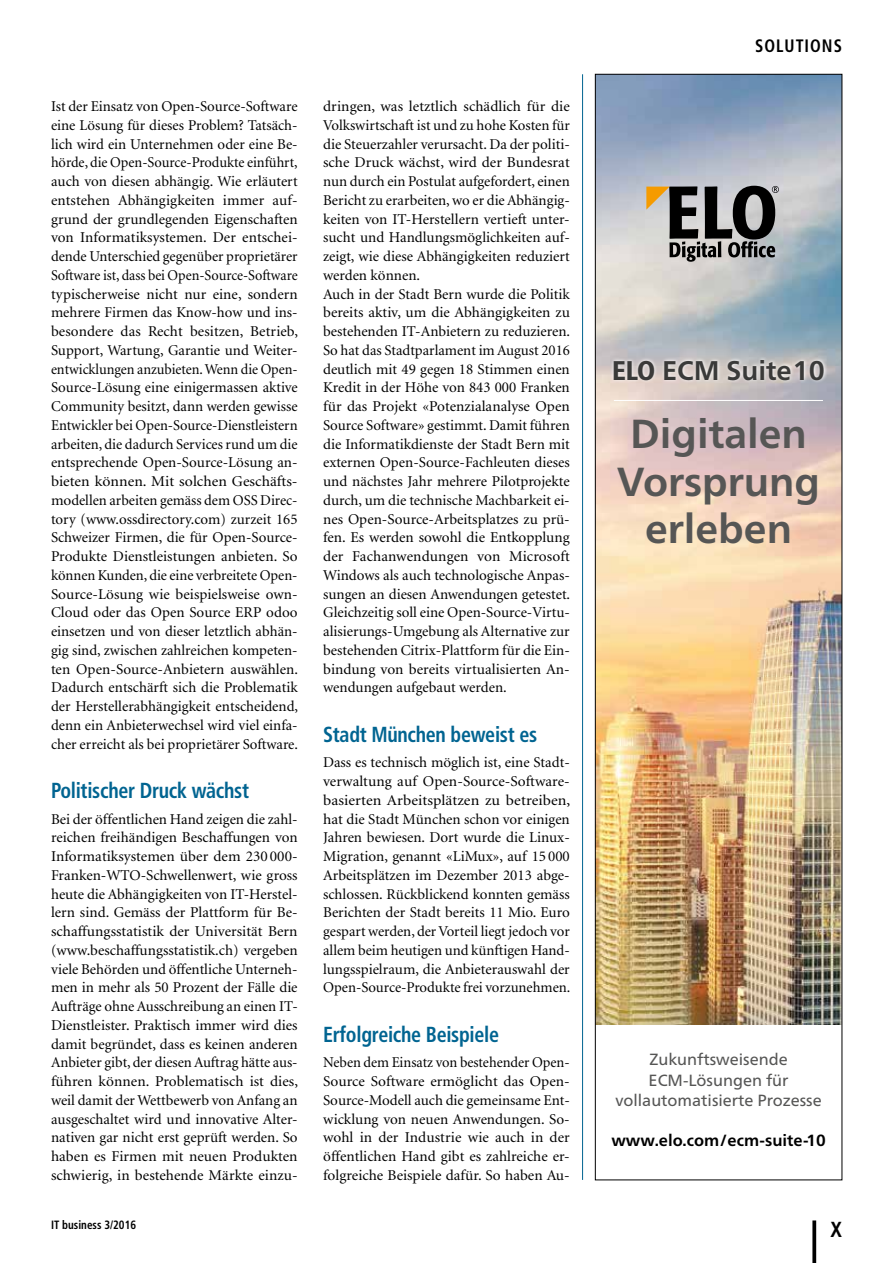
<style>
.page{position:relative;width:893px;height:1263px;background:#fff}
.page>*{position:absolute;margin:0;border:0;box-sizing:border-box;transform-origin:0 0}
.t1{font:700 40.5px/47.2px "Frutiger Neue LTW1 G";color:#565655;text-align:center}
.t2{font:700 27px "Frutiger Neue LTW1 G";color:#3a3a39}
.t3{font:700 condensed 21.75px "Frutiger";letter-spacing:-.015em;color:#006491;scale:.92 1}
.t4{font:700 condensed 21.75px "Frutiger";color:#000;scale:.92 1}
.t5{font:700 condensed 18px "Frutiger";letter-spacing:.06em;color:#000;scale:.92 1}
.t6{font:16.2px/20.2px "Frutiger Neue LTW1 G";color:#565655;text-align:center}
.t7{font:700 16.2px "Frutiger Neue LTW1 G";color:#000}
.t8{font:15px/18.8px "Minion";color:#000;text-align:justify}
.t9{font:700 condensed 12px "Frutiger";color:#000;scale:.92 1}
.s1{font-weight:800;font-stretch:condensed}
</style>
<div class="page">
<svg style="left:812px;top:1220px;width:4px;height:43px"></svg>
<hr style="left:582px;top:74px;width:1px;height:1106px;background:#006491">
<img style="left:597px;top:76px;width:243px;height:948px">
<svg style="left:646px;top:186px;width:133px;height:76px;background:#7d7b77"></svg>
<svg style="left:610px;top:356px;width:218px;height:28px;background:#d9d3d2"></svg>
<hr style="left:614px;top:400px;width:209px;height:1px;background:#fff">
<p class="t8" style="left:51px;top:97px;width:249px;text-align:left">Ist der Einsatz von Open-Source-Software eine Lösung für dieses Problem? Tatsäch&shy;lich wird ein Unternehmen oder eine Be&shy;hörde, die Open-Source-Produkte einführt, auch von diesen abhängig. Wie erläutert entstehen Abhängigkeiten immer auf&shy;grund der grundlegenden Eigenschaften von Informatiksystemen. Der entschei&shy;dende Unterschied gegenüber proprietärer Software ist, dass bei Open-Source-Software typischerweise nicht nur eine, sondern mehrere Firmen das Know-how und ins&shy;besondere das Recht besitzen, Betrieb, Support, Wartung, Garantie und Weiter&shy;entwicklungen anzubieten. Wenn die Open-Source-Lösung eine einigermassen aktive Community besitzt, dann werden gewisse Entwickler bei Open-Source-Dienstleistern arbeiten, die dadurch Services rund um die entsprechende Open-Source-Lösung an&shy;bieten können. Mit solchen Geschäfts&shy;modellen arbeiten gemäss dem OSS Direc&shy;tory (www.ossdirectory.com) zurzeit 165<br>Schweizer Firmen, die für Open-Source-Produkte Dienstleistungen anbieten. So können Kunden, die eine verbreitete Open-Source-Lösung wie beispielsweise own-Cloud oder das Open Source ERP odoo einsetzen und von dieser letztlich abhän&shy;gig sind, zwischen zahlreichen kompeten&shy;ten Open-Source-Anbietern auswählen.<br>Dadurch entschärft sich die Problematik der Herstellerabhängigkeit entscheidend, denn ein Anbieterwechsel wird viel einfa&shy;cher erreicht als bei proprietärer Software.</p>
<h3 class="t3" style="left:51px;top:778px;width:217px">Politischer Druck wächst</h3>
<p class="t8" style="left:51px;top:810px;width:249px">Bei der öffentlichen Hand zeigen die zahl&shy;reichen freihändigen Beschaffungen von Informatiksystemen über dem 230 000- Franken-WTO-Schwellenwert, wie gross heute die Abhängigkeiten von IT-Herstel&shy;lern sind. Gemäss der Plattform für Be&shy;schaffungsstatistik der Universität Bern (www.beschaffungsstatistik.ch) vergeben viele Behörden und öffentliche Unterneh&shy;men in mehr als 50 Prozent der Fälle die Aufträge ohne Ausschreibung an einen IT-Dienstleister. Praktisch immer wird dies damit begründet, dass es keinen anderen Anbieter gibt, der diesen Auftrag hätte aus&shy;führen können. Problematisch ist dies, weil damit der Wettbewerb von Anfang an ausgeschaltet wird und innovative Alter&shy;nativen gar nicht erst geprüft werden. So haben es Firmen mit neuen Produkten schwierig, in bestehende Märkte einzu-</p>
<p class="t9" style="left:51px;top:1218px;width:94px">IT business 3/2016</p>
<p class="t8" style="left:323px;top:97px;width:249px;text-align:left">dringen, was letztlich schädlich für die Volkswirtschaft ist und zu hohe Kosten für die Steuerzahler verursacht. Da der politi&shy;sche Druck wächst, wird der Bundesrat nun durch ein Postulat aufgefordert, einen Bericht zu erarbeiten, wo er die Abhängig&shy;keiten von IT-Herstellern vertieft unter&shy;sucht und Handlungsmöglichkeiten auf&shy;zeigt, wie diese Abhängigkeiten reduziert werden können.<br>Auch in der Stadt Bern wurde die Politik bereits aktiv, um die Abhängigkeiten zu bestehenden IT-Anbietern zu reduzieren.<br>So hat das Stadtparlament im August 2016 deutlich mit 49 gegen 18 Stimmen einen Kredit in der Höhe von 843 000 Franken für das Projekt «Potenzialanalyse Open Source Software» gestimmt. Damit führen die Informatikdienste der Stadt Bern mit externen Open-Source-Fachleuten dieses und nächstes Jahr mehrere Pilotprojekte durch, um die technische Machbarkeit ei&shy;nes Open-Source-Arbeitsplatzes zu prü&shy;fen. Es werden sowohl die Entkopplung der Fachanwendungen von Microsoft Windows als auch technologische Anpas&shy;sungen an diesen Anwendungen getestet.<br>Gleichzeitig soll eine Open-Source-Virtu&shy;alisierungs-Umgebung als Alternative zur bestehenden Citrix-Plattform für die Ein&shy;bindung von bereits virtualisierten An&shy;wendungen aufgebaut werden.</p>
<h3 class="t3" style="left:323px;top:721px;width:234px">Stadt München beweist es</h3>
<p class="t8" style="left:323px;top:754px;width:249px">Dass es technisch möglich ist, eine Stadt&shy;verwaltung auf Open-Source-Software&shy;basierten Arbeitsplätzen zu betreiben, hat die Stadt München schon vor einigen Jahren bewiesen. Dort wurde die Linux-Migration, genannt «LiMux», auf 15 000<br>Arbeitsplätzen im Dezember 2013 abge&shy;schlossen. Rückblickend konnten gemäss Berichten der Stadt bereits 11 Mio. Euro gespart werden, der Vorteil liegt jedoch vor allem beim heutigen und künftigen Hand&shy;lungsspielraum, die Anbieterauswahl der Open-Source-Produkte frei vorzunehmen.</p>
<h3 class="t3" style="left:323px;top:1021px;width:193px">Erfolgreiche Beispiele</h3>
<p class="t8" style="left:323px;top:1054px;width:248px">Neben dem Einsatz von bestehender Open-Source Software ermöglicht das Open-Source-Modell auch die gemeinsame Ent&shy;wicklung von neuen Anwendungen. So&shy;wohl in der Industrie wie auch in der öffentlichen Hand gibt es zahlreiche er&shy;folgreiche Beispiele dafür. So haben Au-</p>
<p class="t5" style="left:755px;top:35px;width:96px">SOLUTIONS</p>
<h2 class="t2" style="left:612px;top:354px;width:214px"><span class="s1">ELO</span> ECM Suite10</h2>
<h1 class="t1" style="left:617px;top:410px;width:205px">Digitalen<br>Vorsprung erleben</h1>
<p class="t6" style="left:615px;top:1049px;width:208px">Zukunftsweisende<br>ECM-Lösungen für vollautomatisierte Prozesse</p>
<p class="t7" style="left:611px;top:1131px;width:216px">www.elo.com/ecm-suite-10</p>
<h3 class="t4" style="left:830px;top:1216px;width:14px">X</h3>
</div>
